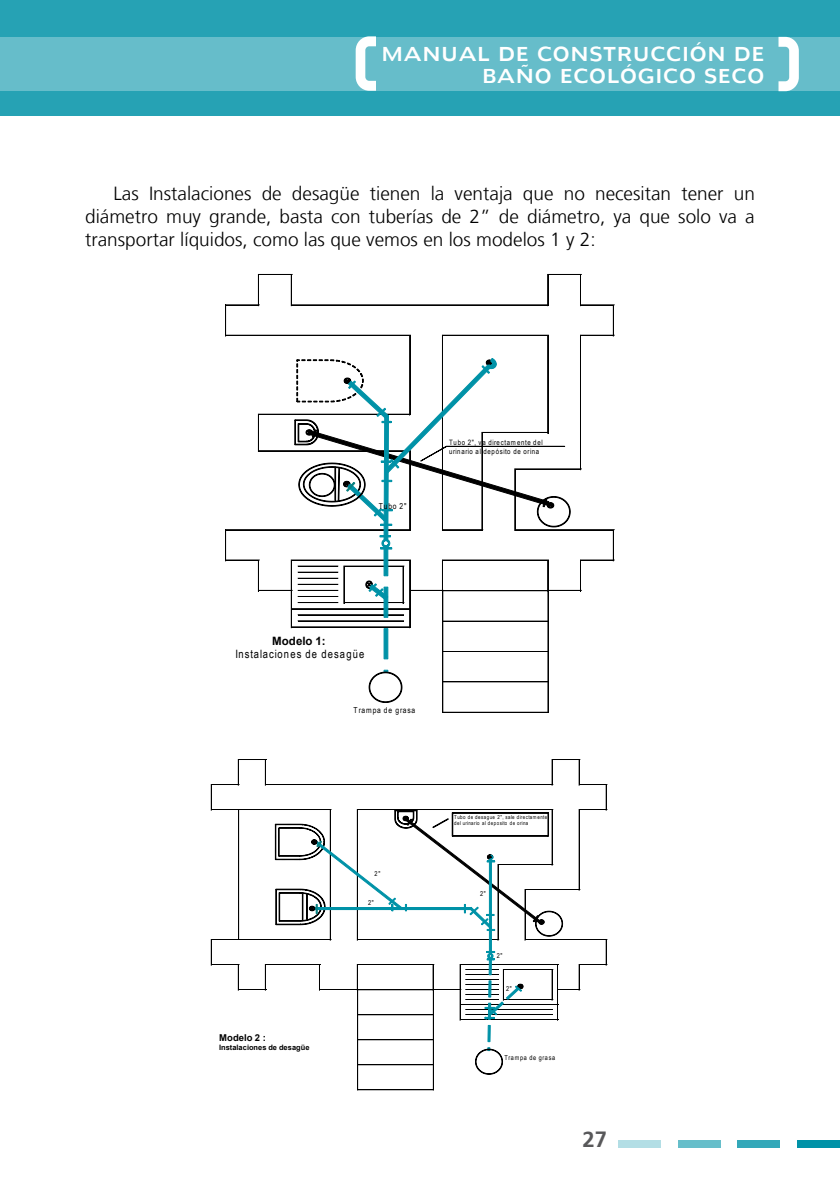
<style>
.page{position:relative;width:840px;height:1191px;background:#fff}
.page>*{position:absolute;margin:0;border:0;box-sizing:border-box;transform-origin:0 0}
.t1{font:700 22px "Frutiger LT";color:#58585a}
.t2{font:300 19px/22.8px "Frutiger LT";color:#000;text-align:justify}
.t3{font:18px/21.6px "Adams Normal";color:#fff;text-align:right}
.t4{font:11.4px "Arial Narrow";letter-spacing:.1em;color:#000}
.t5{font:700 11.4px "Arial";letter-spacing:.005em;color:#000}
.t6{font:700 9.4px "Arial";letter-spacing:.005em;color:#000}
.t7{font:8.2px "Arial Narrow";letter-spacing:.105em;color:#000}
.t8{font:7.4px/8.6px "Arial Narrow";letter-spacing:.1em;color:#000}
.t9{font:700 7.4px "Arial";letter-spacing:.005em;color:#000}
.t10{font:6.8px "Arial Narrow";letter-spacing:.105em;color:#000}
.t11{font:5.4px/6px "Arial Narrow";letter-spacing:.09em;color:#000}
</style>
<div class="page">
<div style="left:0;top:0;width:839px;height:116px;background:#26a2b4"></div>
<div style="left:0;top:37px;width:839px;height:53px;background:#66bdca"></div>
<svg style="left:355px;top:36px;width:21px;height:55px"></svg>
<svg style="left:778px;top:37px;width:20px;height:54px"></svg>
<div style="left:617px;top:1140px;width:43px;height:7px;background:#b3dee5"></div>
<div style="left:677px;top:1140px;width:43px;height:7px;background:#66beca"></div>
<div style="left:737px;top:1140px;width:42px;height:7px;background:#33a8b9"></div>
<div style="left:796px;top:1140px;width:43px;height:7px;background:#0092a7"></div>
<hr style="left:259px;top:274px;width:33px;height:1px;background:#000">
<hr style="left:226px;top:304px;width:33px;height:1px;background:#000">
<hr style="left:226px;top:305px;width:33px;height:1px;background:#000">
<hr style="left:292px;top:304px;width:256px;height:1px;background:#000">
<hr style="left:292px;top:305px;width:256px;height:1px;background:#000">
<hr style="left:226px;top:335px;width:184px;height:1px;background:#000">
<hr style="left:547px;top:274px;width:1px;height:32px;background:#000">
<hr style="left:443px;top:335px;width:105px;height:1px;background:#000">
<hr style="left:580px;top:275px;width:1px;height:31px;background:#000">
<hr style="left:258px;top:274px;width:1px;height:32px;background:#000">
<hr style="left:409px;top:336px;width:1px;height:79px;background:#000">
<hr style="left:225px;top:305px;width:1px;height:31px;background:#000">
<hr style="left:226px;top:529px;width:184px;height:1px;background:#000">
<hr style="left:612px;top:306px;width:1px;height:30px;background:#000">
<hr style="left:613px;top:306px;width:1px;height:30px;background:#000">
<hr style="left:258px;top:414px;width:1px;height:37px;background:#000">
<hr style="left:226px;top:559px;width:33px;height:1px;background:#000">
<hr style="left:226px;top:560px;width:33px;height:1px;background:#000">
<hr style="left:291px;top:275px;width:1px;height:31px;background:#000">
<hr style="left:292px;top:559px;width:118px;height:1px;background:#000">
<hr style="left:292px;top:560px;width:118px;height:1px;background:#000">
<hr style="left:442px;top:335px;width:1px;height:195px;background:#000">
<hr style="left:547px;top:336px;width:1px;height:97px;background:#000">
<hr style="left:443px;top:559px;width:105px;height:1px;background:#000">
<hr style="left:443px;top:560px;width:105px;height:1px;background:#000">
<hr style="left:580px;top:335px;width:1px;height:135px;background:#000">
<hr style="left:298px;top:566px;width:39px;height:1px;background:#000">
<hr style="left:259px;top:590px;width:33px;height:1px;background:#000">
<hr style="left:298px;top:590px;width:39px;height:1px;background:#000">
<hr style="left:410px;top:590px;width:33px;height:1px;background:#000">
<hr style="left:442px;top:560px;width:1px;height:31px;background:#000">
<hr style="left:443px;top:590px;width:104px;height:1px;background:#000">
<hr style="left:443px;top:591px;width:104px;height:1px;background:#000">
<hr style="left:547px;top:561px;width:1px;height:30px;background:#000">
<hr style="left:298px;top:602px;width:39px;height:1px;background:#000">
<hr style="left:298px;top:620px;width:105px;height:1px;background:#000">
<hr style="left:298px;top:621px;width:105px;height:1px;background:#000">
<hr style="left:258px;top:561px;width:1px;height:30px;background:#000">
<hr style="left:291px;top:560px;width:1px;height:67px;background:#000">
<hr style="left:547px;top:591px;width:1px;height:121px;background:#000">
<hr style="left:580px;top:560px;width:1px;height:31px;background:#000">
<hr style="left:225px;top:529px;width:1px;height:32px;background:#000">
<hr style="left:612px;top:530px;width:1px;height:31px;background:#000">
<hr style="left:613px;top:530px;width:1px;height:31px;background:#000">
<hr style="left:409px;top:561px;width:1px;height:66px;background:#000">
<hr style="left:442px;top:591px;width:1px;height:121px;background:#000">
<hr style="left:343px;top:566px;width:1px;height:37px;background:#000">
<hr style="left:402px;top:567px;width:1px;height:36px;background:#000">
<hr style="left:403px;top:567px;width:1px;height:36px;background:#000">
<hr style="left:548px;top:274px;width:33px;height:1px;background:#000">
<hr style="left:581px;top:304px;width:32px;height:1px;background:#000">
<hr style="left:581px;top:305px;width:32px;height:1px;background:#000">
<hr style="left:581px;top:335px;width:32px;height:1px;background:#000">
<hr style="left:259px;top:414px;width:151px;height:1px;background:#000">
<hr style="left:259px;top:450px;width:151px;height:1px;background:#000">
<hr style="left:515px;top:468px;width:66px;height:1px;background:#000">
<hr style="left:515px;top:469px;width:66px;height:1px;background:#000">
<hr style="left:515px;top:529px;width:98px;height:1px;background:#000">
<hr style="left:581px;top:559px;width:32px;height:1px;background:#000">
<hr style="left:581px;top:560px;width:32px;height:1px;background:#000">
<hr style="left:344px;top:566px;width:59px;height:1px;background:#000">
<hr style="left:298px;top:572px;width:39px;height:1px;background:#000">
<hr style="left:298px;top:578px;width:39px;height:1px;background:#000">
<hr style="left:298px;top:584px;width:39px;height:1px;background:#000">
<hr style="left:548px;top:590px;width:33px;height:1px;background:#000">
<hr style="left:298px;top:596px;width:39px;height:1px;background:#000">
<hr style="left:344px;top:602px;width:59px;height:1px;background:#000">
<hr style="left:292px;top:608px;width:118px;height:1px;background:#000">
<hr style="left:298px;top:614px;width:105px;height:1px;background:#000">
<hr style="left:442px;top:621px;width:106px;height:1px;background:#000">
<hr style="left:292px;top:626px;width:118px;height:1px;background:#000">
<hr style="left:292px;top:627px;width:118px;height:1px;background:#000">
<hr style="left:442px;top:651px;width:106px;height:1px;background:#000">
<hr style="left:442px;top:681px;width:106px;height:1px;background:#000">
<hr style="left:442px;top:682px;width:106px;height:1px;background:#000">
<hr style="left:442px;top:712px;width:106px;height:1px;background:#000">
<div style="left:384px;top:628px;width:3px;height:31px;border:1px solid #0092a7"></div>
<div style="left:384px;top:587px;width:3px;height:30px;border:1px solid #0092a7"></div>
<div style="left:384px;top:545px;width:3px;height:31px;border:1px solid #0092a7"></div>
<svg style="left:369px;top:670px;width:33px;height:32px"></svg>
<svg style="left:294px;top:358px;width:276px;height:191px"></svg>
<svg style="left:365px;top:581px;width:22px;height:19px"></svg>
<hr style="left:266px;top:784px;width:286px;height:1px;background:#000">
<hr style="left:212px;top:809px;width:119px;height:1px;background:#000">
<hr style="left:212px;top:939px;width:119px;height:1px;background:#000">
<hr style="left:238px;top:810px;width:1px;height:129px;background:#000">
<svg style="left:211px;top:759px;width:55px;height:51px"></svg>
<hr style="left:266px;top:964px;width:54px;height:1px;background:#000">
<svg style="left:211px;top:939px;width:55px;height:51px"></svg>
<hr style="left:357px;top:990px;width:1px;height:99px;background:#000">
<hr style="left:433px;top:990px;width:1px;height:99px;background:#000">
<hr style="left:459px;top:964px;width:1px;height:56px;background:#000">
<hr style="left:460px;top:1019px;width:98px;height:1px;background:#000">
<hr style="left:357px;top:1039px;width:76px;height:1px;background:#000">
<hr style="left:357px;top:1064px;width:76px;height:1px;background:#000">
<hr style="left:357px;top:1089px;width:76px;height:1px;background:#000">
<div style="left:487px;top:1025px;width:3px;height:16px;border:1px solid #0092a7"></div>
<svg style="left:475px;top:1047px;width:27px;height:27px"></svg>
<svg style="left:275px;top:759px;width:332px;height:260px"></svg>
<p class="t3" style="left:381px;top:43px;width:385px">MANUAL DE CONSTRUCCIÓN DE<br>BAÑO ECOLÓGICO SECO</p>
<p class="t2" style="left:85px;top:183px;width:671px;text-indent:28px">Las Instalaciones de desagüe tienen la ventaja que no necesitan tener un diámetro muy grande, basta con tuberías de 2” de diámetro, ya que solo va a transportar líquidos, como las que vemos en los modelos 1 y 2:</p>
<p class="t7" style="left:378px;top:500px;width:29px">Tubo 2"</p>
<p class="t8" style="left:449px;top:438px;width:95px">Tubo 2", va directamente del urinario al depósito de orina</p>
<p class="t5" style="left:272px;top:633px;width:55px">Modelo 1:</p>
<p class="t4" style="left:235px;top:646px;width:130px">Instalaciones de desagüe</p>
<p class="t7" style="left:353px;top:703px;width:63px">Trampa de grasa</p>
<p class="t6" style="left:219px;top:1032px;width:48px">Modelo 2 :</p>
<p class="t9" style="left:219px;top:1042px;width:92px">Instalaciones de desagüe</p>
<p class="t10" style="left:374px;top:868px;width:7px">2"</p>
<p class="t10" style="left:368px;top:897px;width:7px">2"</p>
<p class="t11" style="left:454px;top:814px;width:95px">Tubo de desague 2", sale directamente del urinario al deposito de orina</p>
<p class="t10" style="left:480px;top:888px;width:7px">2"</p>
<p class="t10" style="left:496px;top:950px;width:7px">2"</p>
<p class="t10" style="left:505px;top:983px;width:7px">2"</p>
<p class="t10" style="left:504px;top:1052px;width:52px">Trampa de grasa</p>
<p class="t1" style="left:582px;top:1126px;width:26px">27</p>
</div>
